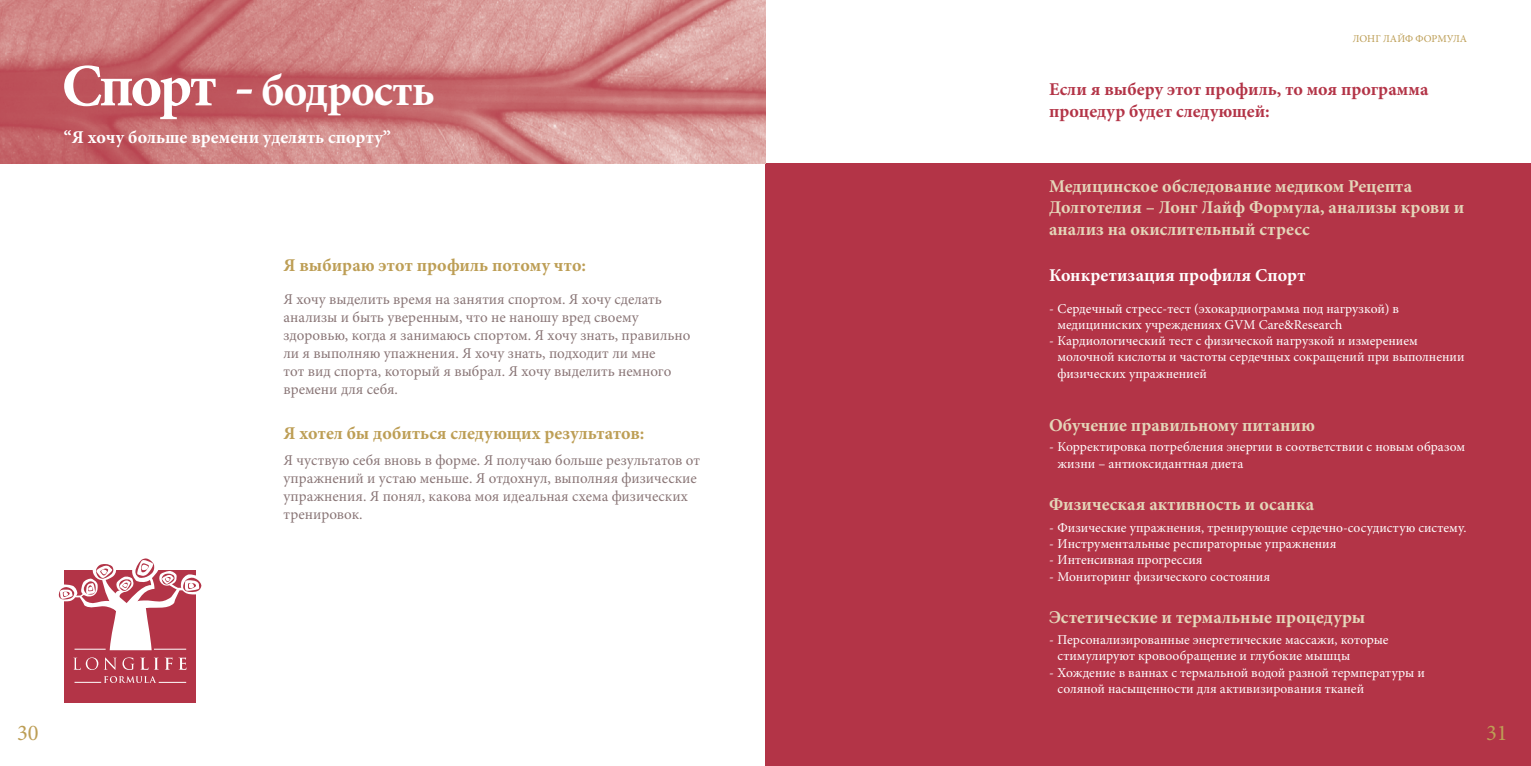
<style>
.page{position:relative;width:1531px;height:766px;background:#fff}
.page>*{position:absolute;margin:0;border:0;box-sizing:border-box;transform-origin:0 0}
.t1{font:700 45px "Minion Pro";letter-spacing:-.02em;color:#fff}
.t2{font:22.5px "Minion Pro";color:#bd9e55}
.t3{font:700 18px/21.6px "Minion Pro";color:#e4d6b9}
.t4{font:700 18px "Minion Pro";color:#bd9e55}
.t5{font:700 18px/21.6px "Minion Pro";color:#b33447}
.t6{font:700 18px "Minion Pro";color:#fff}
.t7{font:15px/18px "Minion Pro";color:#897576}
.t8{font:13.5px/16.2px "Minion Pro";color:#fff}
.t9{font:10.5px "Minion Pro";color:#bd9e55}
.s1{font-size:60px}
</style>
<div class="page">
<div style="left:765px;top:164px;width:766px;height:601px;background:#b33447"></div>
<img style="left:0;top:0;width:765px;height:164px">
<div style="left:64px;top:570px;width:132px;height:132px;background:#b33447"></div>
<svg style="left:73px;top:657px;width:25px;height:12px"></svg>
<svg style="left:105px;top:657px;width:29px;height:12px"></svg>
<svg style="left:140px;top:657px;width:19px;height:12px"></svg>
<svg style="left:165px;top:657px;width:21px;height:12px"></svg>
<svg style="left:58px;top:558px;width:144px;height:92px"></svg>
<svg style="left:75px;top:676px;width:111px;height:7px"></svg>
<h1 class="t1" style="left:62px;top:59px;width:375px"><span class="s1">Спорт -</span> бодрость</h1>
<h3 class="t6" style="left:64px;top:124px;width:328px">“Я хочу больше времени уделять спорту”</h3>
<h3 class="t4" style="left:283px;top:252px;width:304px">Я выбираю этот профиль потому что:</h3>
<p class="t7" style="left:283px;top:290px;width:408px">Я хочу выделить время на занятия спортом. Я хочу сделать анализы и быть уверенным, что не наношу вред своему здоровью, когда я занимаюсь спортом. Я хочу знать, правильно ли я выполняю упажнения. Я хочу знать, подходит ли мне<br>тот вид спорта, который я выбрал. Я хочу выделить немного времени для себя.</p>
<h3 class="t4" style="left:283px;top:420px;width:362px">Я хотел бы добиться следующих результатов:</h3>
<p class="t7" style="left:283px;top:451px;width:418px">Я чуствую себя вновь в форме. Я получаю больше результатов от упражнений и устаю меньше. Я отдохнул, выполняя физические упражнения. Я понял, какова моя идеальная схема физических тренировок.</p>
<p class="t9" style="left:1353px;top:32px;width:116px">ЛОНГ ЛАЙФ ФОРМУЛА</p>
<h3 class="t5" style="left:1049px;top:78px;width:381px">Если я выберу этот профиль, то моя программа процедур будет следующей:</h3>
<h3 class="t3" style="left:1049px;top:175px;width:417px">Медицинское обследование медиком Рецепта<br>Долготелия – Лонг Лайф Формула, анализы крови и анализ на окислительный стресс</h3>
<h3 class="t6" style="left:1049px;top:262px;width:258px">Конкретизация профиля спорт</h3>
<p class="t8" style="left:1057px;top:300px;width:343px;text-indent:-9px">- Сердечный стресс-тест (эхокардиограмма под нагрузкой) в медициниских учреждениях GVM Care&amp;Research</p>
<p class="t8" style="left:1057px;top:332px;width:408px;text-indent:-9px">- Кардиологический тест с физической нагрузкой и измерением молочной кислоты и частоты сердечных сокращений при выполнении физических упражненией</p>
<h3 class="t3" style="left:1049px;top:413px;width:267px">Обучение правильному питанию</h3>
<p class="t8" style="left:1057px;top:439px;width:409px;text-indent:-9px">- Корректировка потребления энергии в соответствии с новым образом жизни – антиоксидантная диета</p>
<h3 class="t3" style="left:1049px;top:493px;width:267px">Физическая активность и осанка</h3>
<p class="t8" style="left:1049px;top:519px;width:419px">- Физические упражнения, тренирующие сердечно-сосудистую систему.</p>
<p class="t8" style="left:1049px;top:535px;width:289px">- Инструментальные респираторные упражнения</p>
<p class="t8" style="left:1049px;top:552px;width:155px">- Интенсивная прогрессия</p>
<p class="t8" style="left:1049px;top:568px;width:223px">- Мониторинг физического состояния</p>
<h3 class="t3" style="left:1049px;top:606px;width:318px">Эстетические и термальные процедуры</h3>
<p class="t8" style="left:1057px;top:631px;width:333px;text-indent:-9px">- Персонализированные энергетические массажи, которые стимулируют кровообращение и глубокие мышцы</p>
<p class="t8" style="left:1057px;top:664px;width:369px;text-indent:-9px">- Хождение в ваннах с термальной водой разной термпературы и соляной насыщенности для активизирования тканей</p>
<h2 class="t2" style="left:17px;top:717px;width:23px">30</h2>
<h2 class="t2" style="left:1486px;top:717px;width:23px">31</h2>
</div>
